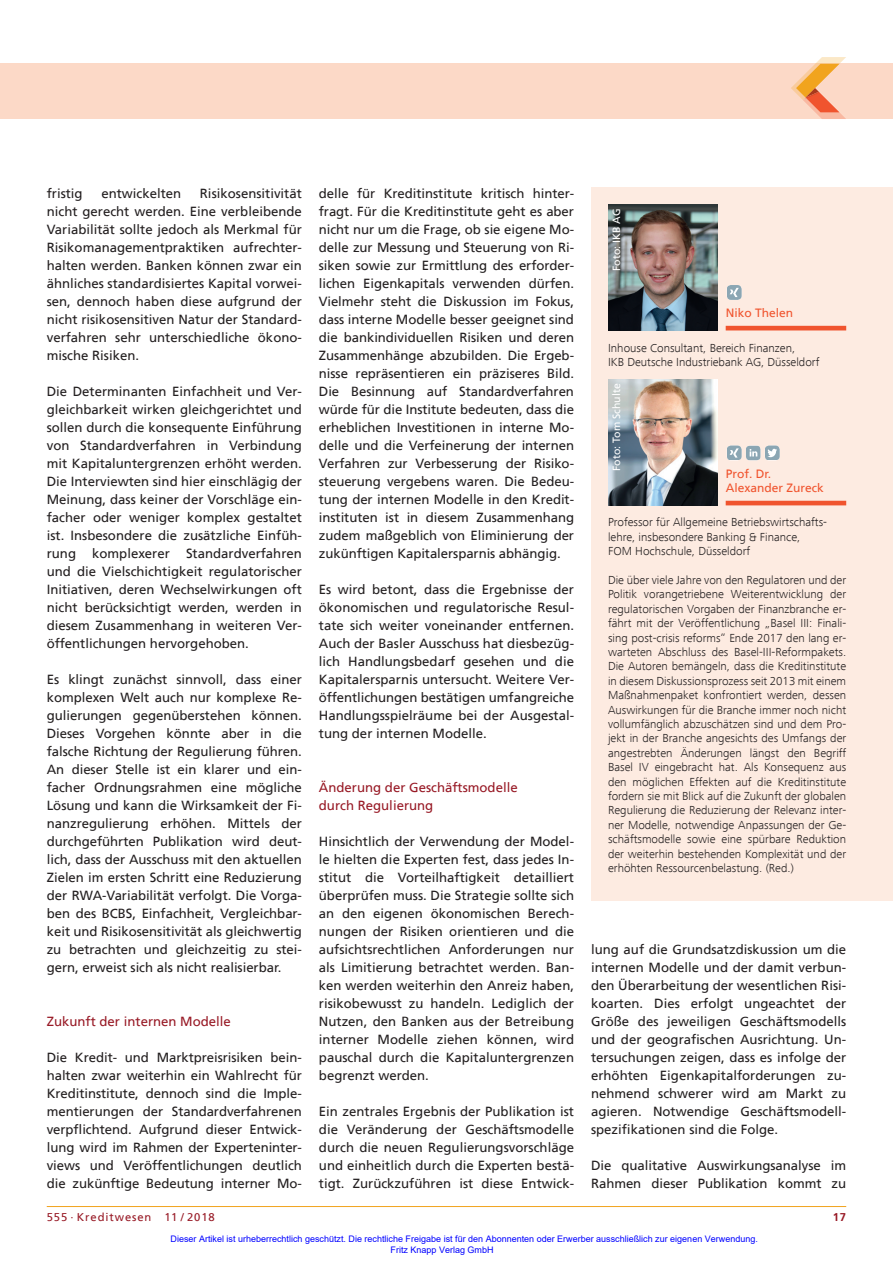
<style>
.page{position:relative;width:893px;height:1263px;background:#fff}
.page>*{position:absolute;margin:0;border:0;box-sizing:border-box;transform-origin:0 0}
.t1{font:13.2px/18px "Frutiger";color:#231f20;text-align:justify}
.t2{font:13.2px/18px "Frutiger";color:#981a26}
.t3{font:300 12px/14.4px "Frutiger Next Com";color:#231f20}
.t4{font:12px/14.4px "Frutiger";color:#f0542e}
.t5{font:11.25px "Frutiger";letter-spacing:.08em;color:#981a26}
.t6{font:700 11.25px "Frutiger";color:#981a26}
.t7{font:10.5px "Frutiger";color:#fff}
.t8{font:9px/10.8px "Arial";color:#00f}
</style>
<div class="page">
<hr style="left:47px;top:1206px;width:799px;height:1px;background:#f1a31e">
<div style="left:0;top:64px;width:893px;height:55px;background:#fcd9c7"></div>
<svg style="left:791px;top:57px;width:55px;height:62px"></svg>
<div style="left:591px;top:187px;width:302px;height:713px;background:#fdebe1"></div>
<img style="left:608px;top:204px;width:109px;height:126px">
<hr style="left:726px;top:326px;width:120px;height:4px;background:#f0542e">
<svg style="left:727px;top:285px;width:15px;height:15px"></svg>
<img style="left:608px;top:379px;width:109px;height:126px">
<hr style="left:726px;top:501px;width:120px;height:4px;background:#f0542e">
<svg style="left:727px;top:445px;width:53px;height:15px"></svg>
<p class="t1" style="left:47px;top:185px;width:37px">fristig</p>
<p class="t1" style="left:101px;top:185px;width:81px">entwickelten</p>
<p class="t1" style="left:47px;top:185px;width:257px;text-indent:153px">Risikosensitivität nicht gerecht werden. Eine verbleibende Variabilität sollte jedoch als Merkmal für Risikomanagementpraktiken aufrechter&shy;halten werden. Banken können zwar ein ähnliches standardisiertes Kapital vorwei&shy;sen, dennoch haben diese aufgrund der nicht risikosensitiven Natur der Standard&shy;verfahren sehr unterschiedliche ökono&shy;mische Risiken.</p>
<p class="t1" style="left:47px;top:383px;width:257px">Die Determinanten Einfachheit und Ver&shy;gleichbarkeit wirken gleichgerichtet und sollen durch die konsequente Einführung von Standardverfahren in Verbindung mit Kapitaluntergrenzen erhöht werden.<br>Die Interviewten sind hier einschlägig der Meinung, dass keiner der Vorschläge ein&shy;facher oder weniger komplex gestaltet ist. Insbesondere die zusätzliche Einfüh&shy;rung komplexerer Standardverfahren und die Vielschichtigkeit regulatorischer Initiativen, deren Wechselwirkungen oft nicht berücksichtigt werden, werden in diesem Zusammenhang in weiteren Ver&shy;öffentlichungen hervorgehoben.</p>
<p class="t1" style="left:47px;top:671px;width:257px">Es klingt zunächst sinnvoll, dass einer komplexen Welt auch nur komplexe Re&shy;gulierungen gegenüberstehen können.<br>Dieses Vorgehen könnte aber in die falsche Richtung der Regulierung führen.<br>An dieser Stelle ist ein klarer und ein&shy;facher Ordnungsrahmen eine mögliche Lösung und kann die Wirksamkeit der Fi&shy;nanzregulierung erhöhen. Mittels der durchgeführten Publikation wird deut&shy;lich, dass der Ausschuss mit den aktuellen Zielen im ersten Schritt eine Reduzierung der RWA-Variabilität verfolgt. Die Vorga&shy;ben des BCBS, Einfachheit, Vergleichbar&shy;keit und Risikosensitivität als gleichwertig zu betrachten und gleichzeitig zu stei&shy;gern, erweist sich als nicht realisierbar.</p>
<p class="t2" style="left:47px;top:1013px;width:186px">Zukunft der internen Modelle</p>
<p class="t1" style="left:47px;top:1049px;width:257px">Die Kredit- und Marktpreisrisiken bein&shy;halten zwar weiterhin ein Wahlrecht für Kreditinstitute, dennoch sind die Imple&shy;mentierungen der Standardverfahrenen verpflichtend. Aufgrund dieser Entwick&shy;lung wird im Rahmen der Experteninter&shy;views und Veröffentlichungen deutlich die zukünftige Bedeutung interner Mo-</p>
<p class="t1" style="left:319px;top:185px;width:257px">delle für Kreditinstitute kritisch hinter&shy;fragt. Für die Kreditinstitute geht es aber nicht nur um die Frage, ob sie eigene Mo&shy;delle zur Messung und Steuerung von Ri&shy;siken sowie zur Ermittlung des erforder&shy;lichen Eigenkapitals verwenden dürfen.<br>Vielmehr steht die Diskussion im Fokus, dass interne Modelle besser geeignet sind die bankindividuellen Risiken und deren Zusammenhänge abzubilden. Die Ergeb&shy;nisse repräsentieren ein präziseres Bild.<br>Die Besinnung auf Standardverfahren würde für die Institute bedeuten, dass die erheblichen Investitionen in interne Mo&shy;delle und die Verfeinerung der internen Verfahren zur Verbesserung der Risiko&shy;steuerung vergebens waren. Die Bedeu&shy;tung der internen Modelle in den Kredit&shy;instituten ist in diesem Zusammenhang zudem maßgeblich von Eliminierung der zukünftigen Kapitalersparnis abhängig.</p>
<p class="t1" style="left:319px;top:581px;width:257px">Es wird betont, dass die Ergebnisse der ökonomischen und regulatorische Resul&shy;tate sich weiter voneinander entfernen.<br>Auch der Basler Ausschuss hat diesbezüg&shy;lich Handlungsbedarf gesehen und die Kapitalersparnis untersucht. Weitere Ver&shy;öffentlichungen bestätigen umfangreiche Handlungsspielräume bei der Ausgestal&shy;tung der internen Modelle.</p>
<p class="t2" style="left:319px;top:779px;width:200px">Änderung der Geschäftsmodelle durch Regulierung</p>
<p class="t1" style="left:319px;top:833px;width:257px">Hinsichtlich der Verwendung der Model&shy;le hielten die Experten fest, dass jedes In&shy;stitut die Vorteilhaftigkeit detailliert überprüfen muss. Die Strategie sollte sich an den eigenen ökonomischen Berech&shy;nungen der Risiken orientieren und die aufsichtsrechtlichen Anforderungen nur als Limitierung betrachtet werden. Ban&shy;ken werden weiterhin den Anreiz haben, risikobewusst zu handeln. Lediglich der Nutzen, den Banken aus der Betreibung interner Modelle ziehen können, wird pauschal durch die Kapitaluntergrenzen begrenzt werden.</p>
<p class="t1" style="left:319px;top:1103px;width:257px">Ein zentrales Ergebnis der Publikation ist die Veränderung der Geschäftsmodelle durch die neuen Regulierungsvorschläge und einheitlich durch die Experten bestä&shy;tigt. Zurückzuführen ist diese Entwick-</p>
<p class="t7" style="left:612px;top:271px;width:64px;rotate:-90deg">Foto: IKB AG</p>
<p class="t4" style="left:726px;top:307px;width:69px">Niko Thelen</p>
<p class="t3" style="left:608px;top:341px;width:213px">Inhouse Consultant, Bereich Finanzen,<br>IKB Deutsche Industriebank AG, Düsseldorf</p>
<p class="t7" style="left:612px;top:471px;width:89px;rotate:-90deg">Foto: Tom Schulte</p>
<p class="t4" style="left:726px;top:467px;width:100px">Prof. Dr.<br>Alexander Zureck</p>
<p class="t3" style="left:608px;top:515px;width:221px">Professor für Allgemeine Betriebswirtschafts&shy;lehre, insbesondere Banking &amp; Finance,<br>FOM Hochschule, Düsseldorf</p>
<p class="t3" style="left:608px;top:573px;width:240px;text-align:justify">Die über viele Jahre von den Regulatoren und der Politik vorangetriebene Weiterentwicklung der regulatorischen Vorgaben der Finanzbranche er&shy;fährt mit der Veröffentlichung „Basel III: Finali&shy;sing post-crisis reforms“ Ende 2017 den lang er&shy;warteten Abschluss des Basel-III-Reformpakets.<br>Die Autoren bemängeln, dass die Kreditinstitute in diesem Diskussionsprozess seit 2013 mit einem Maßnahmenpaket konfrontiert werden, dessen Auswirkungen für die Branche immer noch nicht vollumfänglich abzuschätzen sind und dem Pro&shy;jekt in der Branche angesichts des Umfangs der angestrebten Änderungen längst den Begriff Basel IV eingebracht hat. Als Konsequenz aus den möglichen Effekten auf die Kreditinstitute fordern sie mit Blick auf die Zukunft der globalen Regulierung die Reduzierung der Relevanz inter&shy;ner Modelle, notwendige Anpassungen der Ge&shy;schäftsmodelle sowie eine spürbare Reduktion der weiterhin bestehenden Komplexität und der erhöhten Ressourcenbelastung. (Red.)</p>
<p class="t1" style="left:591px;top:941px;width:257px">lung auf die Grundsatzdiskussion um die internen Modelle und der damit verbun&shy;den Überarbeitung der wesentlichen Risi&shy;koarten. Dies erfolgt ungeachtet der Größe des jeweiligen Geschäftsmodells und der geografischen Ausrichtung. Un&shy;tersuchungen zeigen, dass es infolge der erhöhten Eigenkapitalforderungen zu&shy;nehmend schwerer wird am Markt zu agieren. Notwendige Geschäftsmodell&shy;spezifikationen sind die Folge.</p>
<p class="t1" style="left:591px;top:1157px;width:257px">Die qualitative Auswirkungsanalyse im<br>Rahmen dieser Publikation kommt zu</p>
<p class="t5" style="left:47px;top:1211px;width:170px">555 · Kreditwesen 11 / 2018</p>
<p class="t6" style="left:833px;top:1211px;width:15px">17</p>
<p class="t8" style="left:391px;top:1233px;width:369px;text-indent:-220px">Dieser Artikel ist urheberrechtlich geschützt. Die rechtliche Freigabe ist für den Abonnenten oder Erwerber ausschließlich zur eigenen Verwendung.<br>Fritz Knapp Verlag GmbH</p>
</div>
